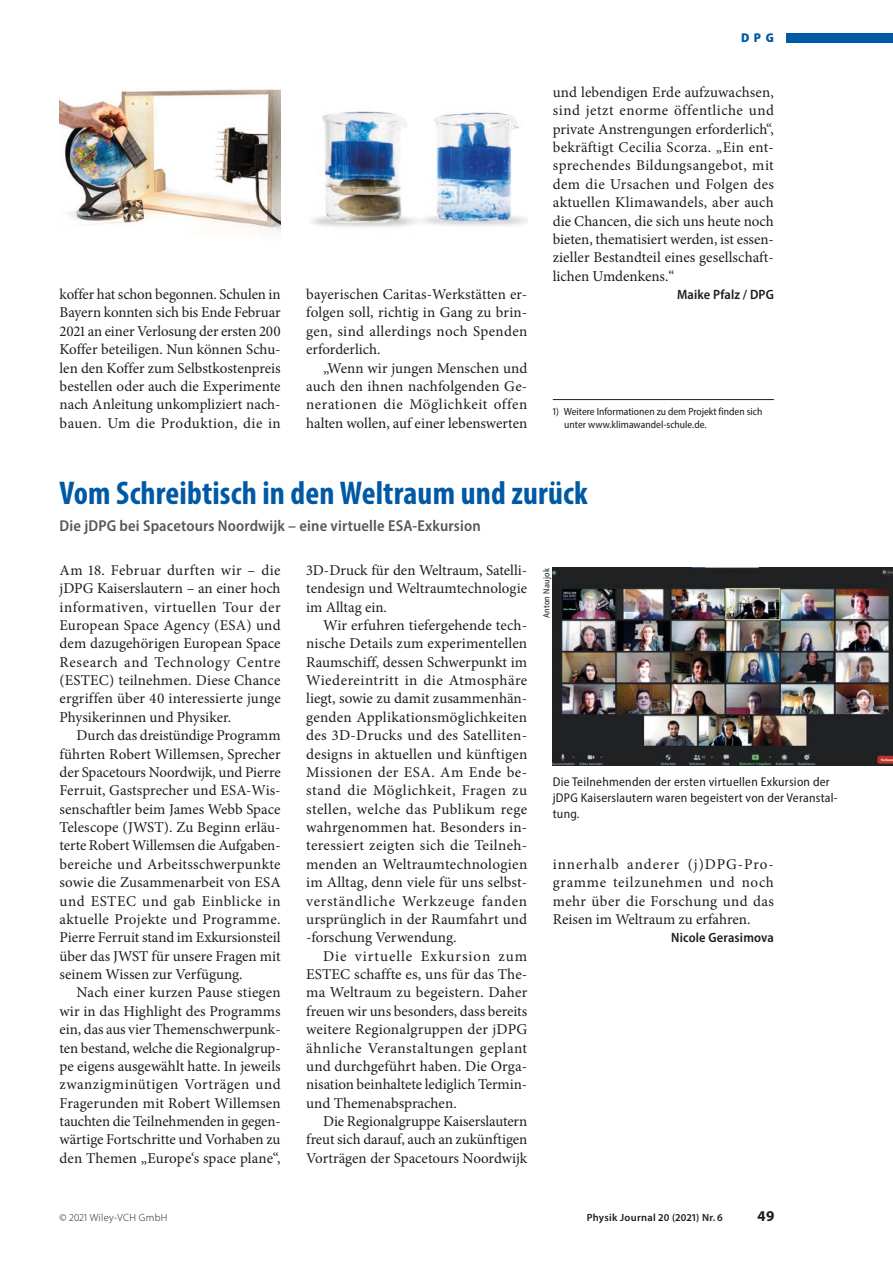
<style>
.page{position:relative;width:893px;height:1263px;background:#fff}
.page>*{position:absolute;margin:0;border:0;box-sizing:border-box;transform-origin:0 0}
.Ü_22_Autor_hinten{font:700 condensed 33px "Myriad Pro";letter-spacing:.005em;color:#0059a4}
.Subhead_Akt_DPG_gros{font:600 semi-condensed 15.75px "Myriad Pro";letter-spacing:.01em;color:#575756}
.GT{font:15px/18.3px "Minion Pro";letter-spacing:.005em;color:#1d1d1b;text-align:justify}
.GTO{font:15px/18.3px "Minion Pro";color:#1d1d1b;text-align:justify}
.t1{font:700 15px "Myriad Pro";color:#1d1d1b}
.Autor__HT_Akt_DPG_Lb{font:600 semi-condensed 13.5px "Myriad Pro";letter-spacing:.01em;color:#1d1d1b}
.BU_schwarz{font:semi-condensed 12.75px/15.8px "Myriad Pro";letter-spacing:.02em;color:#1d1d1b}
.t2{font:900 semi-condensed 12.75px "Myriad Pro";color:#0059a4}
.FN__mit_Linie{font:semi-condensed 10.5px/12.8px "Myriad Pro";color:#1d1d1b}
.t3{font:600 10.5px "Myriad Pro";letter-spacing:.03em;color:#1d1d1b}
.t4{font:300 10.5px "Myriad Pro";letter-spacing:.03em;color:#1d1d1b}
.Bild_Quelle_schwarz{font:semi-condensed 9px "Myriad Pro";letter-spacing:.02em;color:#1d1d1b}
</style>
<div class="page">
<div style="left:787px;top:33px;width:106px;height:9px;background:#0059a4"></div>
<hr style="left:553px;top:399px;width:221px;height:1px;background:#1d1d1b">
<img style="left:60px;top:89px;width:221px;height:144px">
<img style="left:311px;top:111px;width:216px;height:117px">
<img style="left:553px;top:568px;width:340px;height:197px">
<p class="GT" style="left:60px;top:285px;width:223px">koffer hat schon begonnen. Schulen in Bayern konnten sich bis Ende Februar 2021 an einer Verlosung der ersten 200<br>Koffer beteiligen. Nun können Schu&shy;len den Koffer zum Selbstkostenpreis bestellen oder auch die Experimente nach Anleitung unkompliziert nach&shy;bauen. Um die Produktion, die in</p>
<p class="GT" style="left:306px;top:285px;width:223px">bayerischen Caritas-Werkstätten er&shy;folgen soll, richtig in Gang zu brin&shy;gen, sind allerdings noch Spenden erforderlich.</p>
<p class="GT" style="left:306px;top:359px;width:223px;text-indent:17px">„Wenn wir jungen Menschen und auch den ihnen nachfolgenden Ge&shy;nerationen die Möglichkeit offen halten wollen, auf einer lebenswerten</p>
<p class="t2" style="left:741px;top:30px;width:34px">DPG</p>
<p class="GT" style="left:553px;top:83px;width:223px">und lebendigen Erde aufzuwachsen, sind jetzt enorme öffentliche und private Anstrengungen erforderlich“, bekräftigt Cecilia Scorza. „Ein ent&shy;sprechendes Bildungsangebot, mit dem die Ursachen und Folgen des aktuellen Klimawandels, aber auch die Chancen, die sich uns heute noch bieten, thematisiert werden, ist essen&shy;zieller Bestandteil eines gesellschaft&shy;lichen Umdenkens.“</p>
<p class="Autor__HT_Akt_DPG_Lb" style="left:677px;top:286px;width:98px">Maike Pfalz / DPG</p>
<p class="FN__mit_Linie" style="left:564px;top:405px;width:200px;text-indent:-11px">1) Weitere Informationen zu dem Projekt finden sich unter www.klimawandel-schule.de.</p>
<p class="Ü_22_Autor_hinten" style="left:60px;top:473px;width:530px">Vom Schreibtisch in den Weltraum und zurück</p>
<p class="Subhead_Akt_DPG_gros" style="left:60px;top:515px;width:423px">Die jDPG bei Spacetours Noordwijk – eine virtuelle ESA-Exkursion</p>
<p class="GTO" style="left:60px;top:561px;width:223px">Am 18. Februar durften wir – die jDPG Kaiserslautern – an einer hoch informativen, virtuellen Tour der European Space Agency (ESA) und dem dazugehörigen European Space Research and Technology Centre (ESTEC) teilnehmen. Diese Chance ergriffen über 40 interessierte junge Physikerinnen und Physiker.</p>
<p class="GT" style="left:60px;top:726px;width:223px;text-indent:17px">Durch das dreistündige Programm führten Robert Willemsen, Sprecher der Spacetours Noordwijk, und Pierre Ferruit, Gastsprecher und ESA-Wis&shy;senschaftler beim James Webb Space Telescope (JWST). Zu Beginn erläu&shy;terte Robert Willemsen die Aufgaben&shy;bereiche und Arbeitsschwerpunkte sowie die Zusammenarbeit von ESA und ESTEC und gab Einblicke in aktuelle Projekte und Programme.<br>Pierre Ferruit stand im Exkursionsteil über das JWST für unsere Fragen mit seinem Wissen zur Verfügung.</p>
<p class="GT" style="left:60px;top:983px;width:223px;text-indent:17px">Nach einer kurzen Pause stiegen wir in das Highlight des Programms ein, das aus vier Themenschwerpunk&shy;ten bestand, welche die Regionalgrup&shy;pe eigens ausgewählt hatte. In jeweils zwanzigminütigen Vorträgen und Fragerunden mit Robert Willemsen tauchten die Teilnehmenden in gegen&shy;wärtige Fortschritte und Vorhaben zu den Themen „Europe‘s space plane“,</p>
<p class="GT" style="left:306px;top:561px;width:223px">3D-Druck für den Weltraum, Satelli&shy;tendesign und Weltraumtechnologie im Alltag ein.</p>
<p class="GT" style="left:306px;top:616px;width:223px;text-align:left;text-indent:17px">Wir erfuhren tiefergehende tech&shy;nische Details zum experimentellen Raumschiff, dessen Schwerpunkt im Wiedereintritt in die Atmosphäre liegt, sowie zu damit zusammenhän&shy;genden Applikationsmöglichkeiten des 3D-Drucks und des Satelliten&shy;designs in aktuellen und künftigen Missionen der ESA. Am Ende be&shy;stand die Möglichkeit, Fragen zu stellen, welche das Publikum rege wahrgenommen hat. Besonders in&shy;teressiert zeigten sich die Teilneh&shy;menden an Weltraumtechnologien im Alltag, denn viele für uns selbst&shy;verständliche Werkzeuge fanden ursprünglich in der Raumfahrt und -forschung Verwendung.</p>
<p class="GT" style="left:306px;top:947px;width:223px;text-indent:17px">Die virtuelle Exkursion zum ESTEC schaffte es, uns für das The&shy;ma Weltraum zu begeistern. Daher freuen wir uns besonders, dass bereits weitere Regionalgruppen der jDPG ähnliche Veranstaltungen geplant und durchgeführt haben. Die Orga&shy;nisation beinhaltete lediglich Termin&shy;und Themenabsprachen.</p>
<p class="GT" style="left:306px;top:1112px;width:223px;text-indent:17px">Die Regionalgruppe Kaiserslautern freut sich darauf, auch an zukünftigen Vorträgen der Spacetours Noordwijk</p>
<p class="Bild_Quelle_schwarz" style="left:541px;top:618px;width:51px;rotate:-90deg">Anton Naujok</p>
<p class="BU_schwarz" style="left:553px;top:774px;width:286px">Die Teilnehmenden der ersten virtuellen Exkursion der jDPG Kaiserslautern waren begeistert von der Veranstal&shy;tung.</p>
<p class="GT" style="left:553px;top:855px;width:223px">innerhalb anderer (j)DPG-Pro&shy;gramme teilzunehmen und noch mehr über die Forschung und das Reisen im Weltraum zu erfahren.</p>
<p class="Autor__HT_Akt_DPG_Lb" style="left:671px;top:929px;width:104px">Nicole Gerasimova</p>
<p class="t4" style="left:60px;top:1211px;width:109px">© 2021 Wiley-VCH GmbH</p>
<p class="t3" style="left:587px;top:1211px;width:138px">Physik Journal 20 (2021) Nr. 6</p>
<p class="t1" style="left:757px;top:1206px;width:18px">49</p>
</div>
